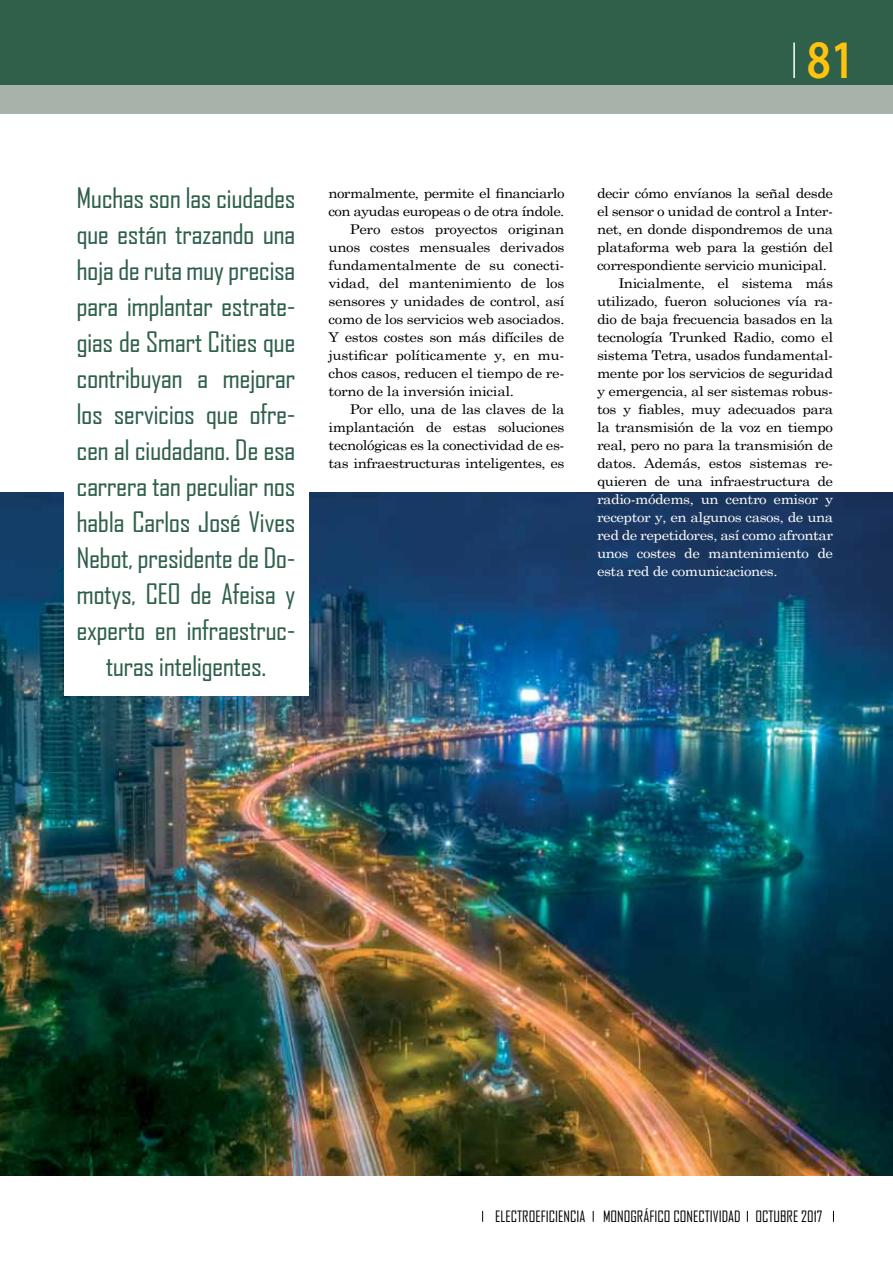
<style>
.page{position:relative;width:893px;height:1263px;background:#fff}
.page>*{position:absolute;margin:0;border:0;box-sizing:border-box;transform-origin:0 0}
.t1{font:600 54.45px "Myriad Pro";color:#ffc20e;scale:.83 1}
.t2{font:27px/36px "Agency FB";letter-spacing:-.02em;color:#2f604a;text-align:center;scale:1.11 1}
.t3{font:15px "Agency FB";color:#000}
.t4{font:13.5px "Century Schoolbook";letter-spacing:-.03em;color:#000;scale:1.11 1}
.t5{font:13.5px/18px "Century Schoolbook";letter-spacing:-.03em;color:#fff;text-align:justify;scale:1.11 1}
</style>
<div class="page">
<img style="left:0;top:492px;width:893px;height:684px">
<div style="left:0;top:0;width:893px;height:85px;background:#2f604a"></div>
<hr style="left:793px;top:43px;width:2px;height:35px;background:#fff">
<div style="left:0;top:85px;width:893px;height:29px;background:#a7b3aa"></div>
<div style="left:64px;top:185px;width:244px;height:510px;background:#fff"></div>
<h1 class="t1" style="left:807px;top:29px;width:60px">81</h1>
<p class="t2" style="left:77px;top:179px;width:199px">Muchas son las ciudades que están trazando una hoja de ruta muy precisa para implantar estrate&shy;gias de Smart Cities que contribuyan a mejorar los servicios que ofre&shy;cen al ciudadano. De esa carrera tan peculiar nos habla Carlos José Vives<br>Nebot, presidente de Do&shy;motys, CEO de Afeisa y experto en infraestruc&shy;turas inteligentes.</p>
<p class="t4" style="left:328px;top:182px;width:214px">normalmente, permite el financiarlo</p>
<p class="t4" style="left:328px;top:200px;width:214px">con ayudas europeas o de otra índole.</p>
<p class="t4" style="left:350px;top:218px;width:195px">Pero estos proyectos originan</p>
<p class="t4" style="left:328px;top:236px;width:214px">unos costes mensuales derivados</p>
<p class="t4" style="left:328px;top:254px;width:214px">fundamentalmente de su conecti-</p>
<p class="t4" style="left:328px;top:272px;width:214px">vidad, del mantenimiento de los</p>
<p class="t4" style="left:328px;top:290px;width:214px">sensores y unidades de control, así</p>
<p class="t4" style="left:328px;top:308px;width:214px">como de los servicios web asociados.</p>
<p class="t4" style="left:328px;top:326px;width:214px">Y estos costes son más difíciles de</p>
<p class="t4" style="left:328px;top:344px;width:214px">justificar políticamente y, en mu-</p>
<p class="t4" style="left:328px;top:362px;width:214px">chos casos, reducen el tiempo de re-</p>
<p class="t4" style="left:328px;top:380px;width:169px">torno de la inversión inicial.</p>
<p class="t4" style="left:350px;top:398px;width:195px">Por ello, una de las claves de la</p>
<p class="t4" style="left:328px;top:416px;width:214px">implantación de estas soluciones</p>
<p class="t4" style="left:328px;top:434px;width:214px">tecnológicas es la conectividad de es-</p>
<p class="t4" style="left:328px;top:452px;width:214px">tas infraestructuras inteligentes, es</p>
<p class="t4" style="left:597px;top:182px;width:214px">decir cómo envíanos la señal desde</p>
<p class="t4" style="left:597px;top:200px;width:214px">el sensor o unidad de control a Inter-</p>
<p class="t4" style="left:597px;top:218px;width:214px">net, en donde dispondremos de una</p>
<p class="t4" style="left:597px;top:236px;width:214px">plataforma web para la gestión del</p>
<p class="t4" style="left:597px;top:254px;width:209px">correspondiente servicio municipal.</p>
<p class="t4" style="left:618px;top:272px;width:195px">Inicialmente, el sistema más</p>
<p class="t4" style="left:597px;top:290px;width:214px">utilizado, fueron soluciones vía ra-</p>
<p class="t4" style="left:597px;top:308px;width:214px">dio de baja frecuencia basados en la</p>
<p class="t4" style="left:597px;top:326px;width:214px">tecnología Trunked Radio, como el</p>
<p class="t4" style="left:597px;top:344px;width:214px">sistema Tetra, usados fundamental-</p>
<p class="t4" style="left:597px;top:362px;width:214px">mente por los servicios de seguridad</p>
<p class="t4" style="left:597px;top:380px;width:214px">y emergencia, al ser sistemas robus-</p>
<p class="t4" style="left:597px;top:398px;width:214px">tos y fiables, muy adecuados para</p>
<p class="t4" style="left:597px;top:416px;width:214px">la transmisión de la voz en tiempo</p>
<p class="t4" style="left:597px;top:434px;width:214px">real, pero no para la transmisión de</p>
<p class="t4" style="left:597px;top:452px;width:214px">datos. Además, estos sistemas re-</p>
<p class="t4" style="left:597px;top:470px;width:214px">quieren de una infraestructura de</p>
<p class="t5" style="left:597px;top:489px;width:214px">radio-módems, un centro emisor y receptor y, en algunos casos, de una red de repetidores, así como afrontar unos costes de mantenimiento de esta red de comunicaciones.</p>
<p class="t3" style="left:495px;top:1207px;width:329px">ELECTROEFICIENCIA MONOGRÁFICO CONECTIVIDAD OCTUBRE 2017</p>
</div>
